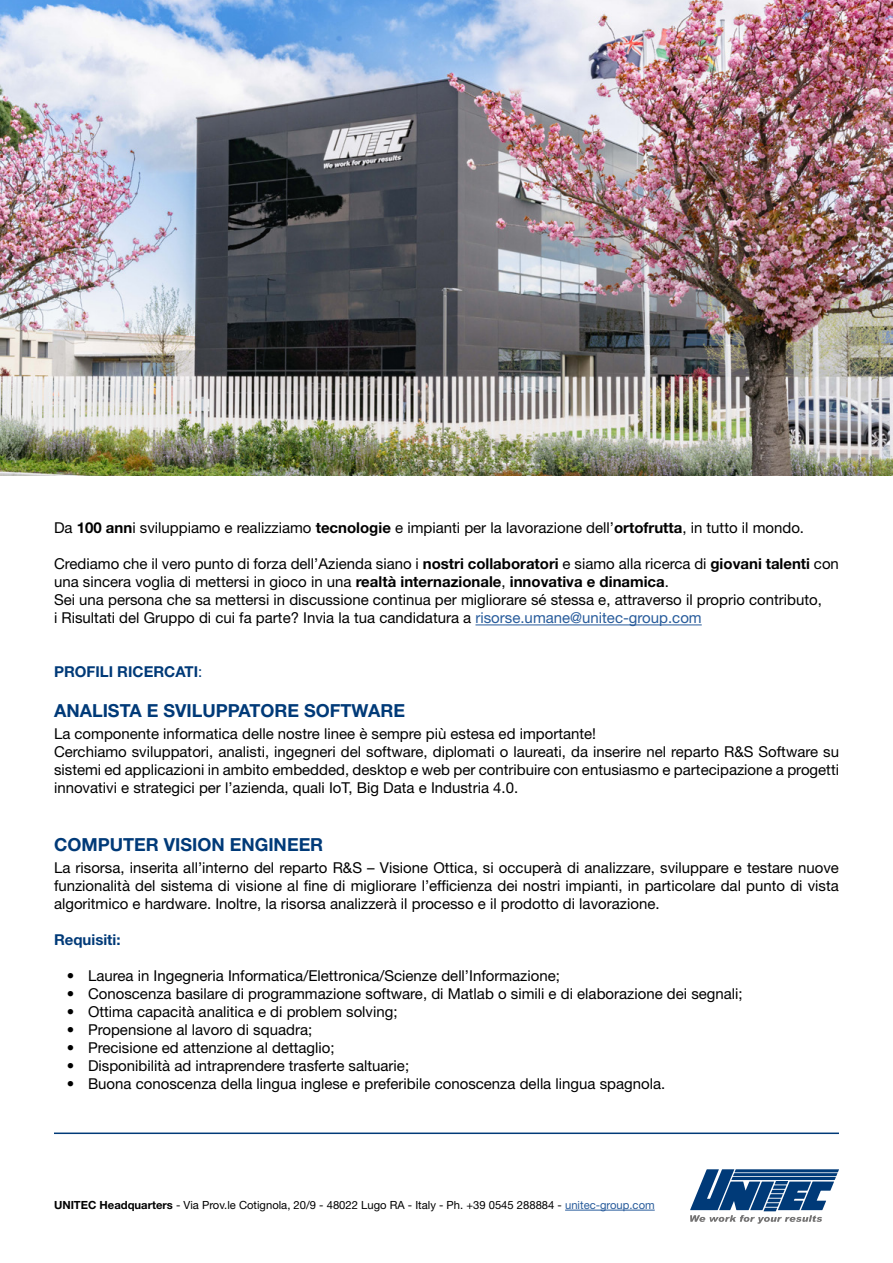
<style>
.page{position:relative;width:893px;height:1263px;background:#fff}
.page>*{position:absolute;margin:0;border:0;box-sizing:border-box;transform-origin:0 0}
.t1{font:700 18px "Helvetica Neue LT Std";color:#003a78}
.t2{font:15px/18px "Helvetica Neue LT Std";color:#000}
.t3{font:700 15px "Helvetica Neue LT Std";color:#003a78}
.t4{font:11.25px "Helvetica Neue LT Std";color:#000}
.s1{font-weight:700}
.s2{color:#275b9b}
.s3{font-weight:400}
</style>
<div class="page">
<img style="left:0;top:0;width:893px;height:476px">
<hr style="left:475px;top:624px;width:227px;height:1px;background:#275b9b">
<svg style="left:690px;top:1169px;width:149px;height:55px"></svg>
<hr style="left:565px;top:1210px;width:90px;height:1px;background:#275b9b">
<hr style="left:54px;top:1132px;width:785px;height:2px;background:#003a78">
<p class="t2" style="left:54px;top:519px;width:752px">Da <span class="s1">100 ann</span>i sviluppiamo e realizziamo <span class="s1">tecnologie</span> e impianti per la lavorazione dell’<span class="s1">ortofrutta</span>, in tutto il mondo.</p>
<p class="t2" style="left:54px;top:555px;width:786px">Crediamo che il vero punto di forza dell’Azienda siano i <span class="s1">nostri collaboratori</span> e siamo alla ricerca di <span class="s1">giovani talenti</span> con una sincera voglia di mettersi in gioco in una <span class="s1">realtà internazionale</span>, <span class="s1">innovativa e dinamica</span>.<br>Sei una persona che sa mettersi in discussione continua per migliorare sé stessa e, attraverso il proprio contributo,<br>i Risultati del Gruppo di cui fa parte? Invia la tua candidatura a <span class="s2">risorse.umane@unitec-group.com</span></p>
<p class="t3" style="left:54px;top:663px;width:150px">PROFILI RICERCATI<span class="s3">:</span></p>
<p class="t1" style="left:54px;top:699px;width:353px">ANALISTA E SVILUPPATORE SOFTWARE</p>
<p class="t2" style="left:54px;top:725px;width:786px">La componente informatica delle nostre linee è sempre più estesa ed importante!<br>Cerchiamo sviluppatori, analisti, ingegneri del software, diplomati o laureati, da inserire nel reparto R&amp;S Software su sistemi ed applicazioni in ambito embedded, desktop e web per contribuire con entusiasmo e partecipazione a progetti innovativi e strategici per l’azienda, quali IoT, Big Data e Industria 4.0.</p>
<p class="t1" style="left:54px;top:833px;width:271px">COMPUTER VISION ENGINEER</p>
<p class="t2" style="left:54px;top:859px;width:786px;text-align:justify">La risorsa, inserita all’interno del reparto R&amp;S – Visione Ottica, si occuperà di analizzare, sviluppare e testare nuove funzionalità del sistema di visione al fine di migliorare l’efficienza dei nostri impianti, in particolare dal punto di vista algoritmico e hardware. Inoltre, la risorsa analizzerà il processo e il prodotto di lavorazione.</p>
<p class="t3" style="left:54px;top:930px;width:68px">Requisiti:</p>
<p class="t2" style="left:67px;top:967px;width:495px">• Laurea in Ingegneria Informatica/Elettronica/Scienze dell’Informazione;</p>
<p class="t2" style="left:67px;top:985px;width:677px">• Conoscenza basilare di programmazione software, di Matlab o simili e di elaborazione dei segnali;</p>
<p class="t2" style="left:67px;top:1003px;width:332px">• Ottima capacità analitica e di problem solving;</p>
<p class="t2" style="left:67px;top:1021px;width:247px">• Propensione al lavoro di squadra;</p>
<p class="t2" style="left:67px;top:1039px;width:269px">• Precisione ed attenzione al dettaglio;</p>
<p class="t2" style="left:67px;top:1057px;width:344px">• Disponibilità ad intraprendere trasferte saltuarie;</p>
<p class="t2" style="left:67px;top:1075px;width:600px">• Buona conoscenza della lingua inglese e preferibile conoscenza della lingua spagnola.</p>
<p class="t4" style="left:54px;top:1198px;width:602px"><span class="s1">UNITEC Headquarters</span> - Via Prov.le Cotignola, 20/9 - 48022 Lugo RA - Italy - Ph. +39 0545 288884 - <span class="s2">unitec-group.com</span></p>
</div>
